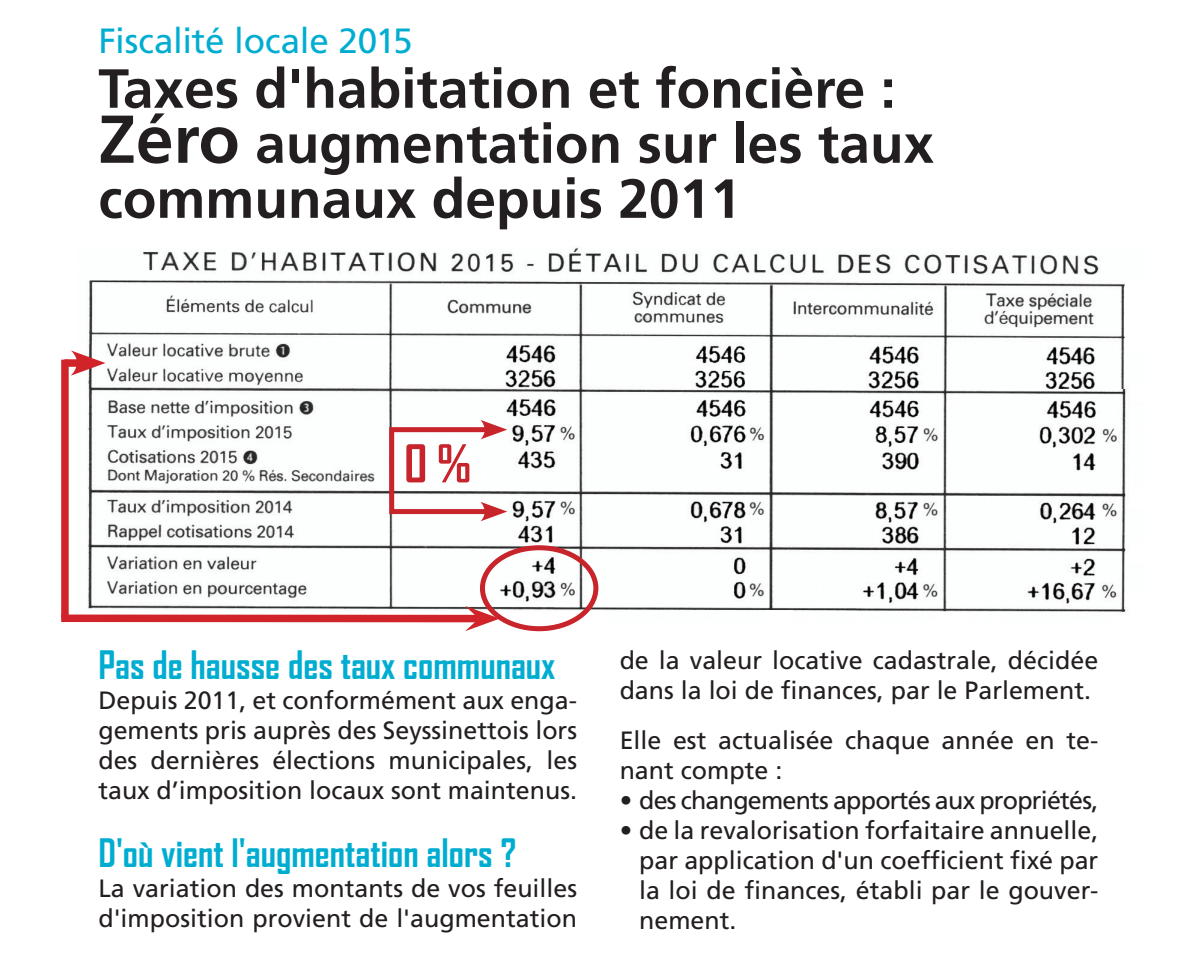
<style>
.page{position:relative;width:1199px;height:964px;background:#fff}
.page>*{position:absolute;margin:0;border:0;box-sizing:border-box;transform-origin:0 0}
.Titre_Article{font:700 55px/55px "Frutiger LT Std";color:#231f20}
.Rubrique_dans_corps{font:700 50px "Agency FB";color:#c8242b}
.Rubrique_dans_corps-2{font:700 37.5px "Agency FB";color:#00add1}
.Sur-titre_Article{font:35px "Frutiger LT Std";letter-spacing:-.01em;color:#00add1}
.Texte{font:25px/30px "Frutiger LT Std";color:#231f20}
.Texte-2{font:25px "Frutiger LT Std";letter-spacing:-.03em;color:#231f20}
.s1{font-size:67.5px}
</style>
<div class="page">
<img style="left:87px;top:248px;width:1039px;height:373px">
<div style="left:389px;top:427px;width:103px;height:87px;border:5px solid #c8242b"></div>
<svg style="left:480px;top:420px;width:27px;height:19px"></svg>
<svg style="left:480px;top:501px;width:27px;height:20px"></svg>
<div style="left:480px;top:545px;width:118px;height:86px;border:5px solid #c8242b;border-radius:50%"></div>
<div style="left:64px;top:359px;width:20px;height:8px;background:#d1232a"></div>
<svg style="left:71px;top:350px;width:34px;height:25px"></svg>
<div style="left:61px;top:359px;width:8px;height:259px;background:#d1232a"></div>
<div style="left:61px;top:614px;width:417px;height:8px;background:#d1232a"></div>
<svg style="left:465px;top:606px;width:34px;height:25px"></svg>
<p class="Sur-titre_Article" style="left:98px;top:20px;width:316px">Fiscalité locale 2015</p>
<p class="Titre_Article" style="left:98px;top:61px;width:837px">Taxes d'habitation et foncière :<br><span class="s1">Zéro</span> augmentation sur les taux communaux depuis 2011</p>
<p class="Rubrique_dans_corps" style="left:404px;top:432px;width:68px">0 %</p>
<p class="Rubrique_dans_corps-2" style="left:98px;top:641px;width:458px">Pas de hausse des taux communaux</p>
<p class="Texte" style="left:98px;top:685px;width:480px;text-align:justify">Depuis 2011, et conformément aux enga&shy;gements pris auprès des Seyssinettois lors des dernières élections municipales, les taux d’imposition locaux sont maintenus.</p>
<p class="Rubrique_dans_corps-2" style="left:98px;top:829px;width:419px">D'où vient l'augmentation alors ?</p>
<p class="Texte" style="left:98px;top:872px;width:480px">La variation des montants de vos feuilles d'imposition provient de l'augmentation</p>
<p class="Texte" style="left:619px;top:645px;width:480px">de la valeur locative cadastrale, décidée dans la loi de finances, par le Parlement.</p>
<p class="Texte" style="left:619px;top:725px;width:480px">Elle est actualisée chaque année en te&shy;nant compte :</p>
<p class="Texte-2" style="left:619px;top:785px;width:480px">• des changements apportés aux propriétés,</p>
<p class="Texte" style="left:639px;top:815px;width:460px;text-align:justify;text-indent:-19px">• de la revalorisation forfaitaire annuelle, par application d'un coefficient fixé par la loi de finances, établi par le gouver&shy;nement.</p>
</div>
